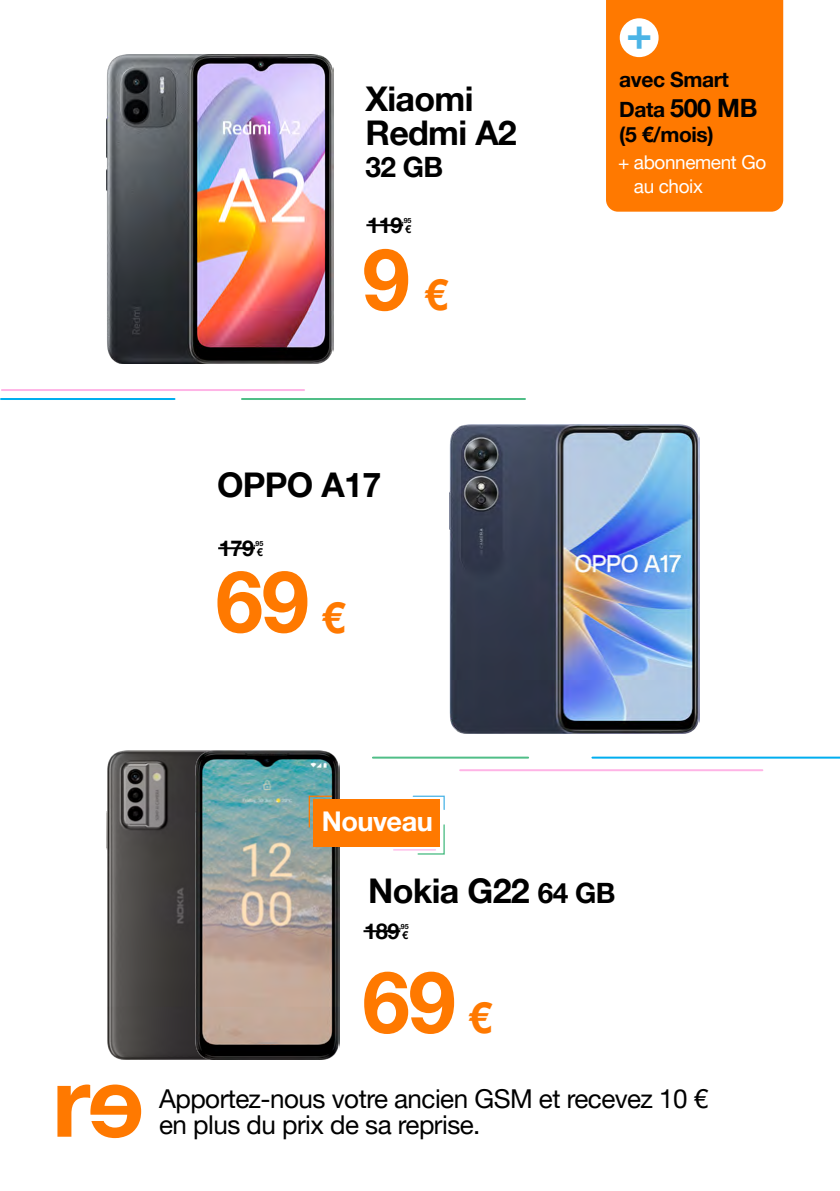
<style>
.page{position:relative;width:840px;height:1191px;background:#fff}
.page>*{position:absolute;margin:0;border:0;box-sizing:border-box;transform-origin:0 0}
.t1{font:700 85.6px "Helvetica Neue";color:#ff7900}
.t2{font:700 43.8px "Helvetica Neue";color:#4bb4e6}
.t3{font:700 42.4px "Helvetica Neue";color:#ff7900}
.t4{font:700 34px/34px "Helvetica Neue";letter-spacing:-.02em;color:#000}
.t5{font:700 28px "Helvetica Neue";color:#000}
.t6{font:700 27.2px "Helvetica Neue";letter-spacing:-.02em;color:#fff}
.t7{font:26px/26px "Helvetica Neue";letter-spacing:-.02em;color:#000}
.t8{font:700 25.2px "Helvetica Neue";color:#000}
.t9{font:700 21.8px "Helvetica Neue";letter-spacing:-.02em;color:#000}
.t10{font:700 21px "Helvetica Neue";letter-spacing:-.02em;color:#000}
.t11{font:19px/23.2px "Helvetica Neue";letter-spacing:-.02em;color:#fff}
.t12{font:700 10.8px "Helvetica Neue";color:#000}
.t13{font:700 7px "Helvetica Neue";color:#000}
.s1{font-size:42.4px}
.s2{font-size:21px}
.s3{font-size:28px}
</style>
<div class="page">
<hr style="left:592px;top:756px;width:247px;height:2px;background:#00aeef">
<hr style="left:460px;top:769px;width:302px;height:2px;background:#ffb4e6">
<hr style="left:372px;top:756px;width:156px;height:2px;background:#50be87">
<hr style="left:1px;top:398px;width:173px;height:2px;background:#00aeef">
<hr style="left:2px;top:389px;width:302px;height:2px;background:#ffb4e6">
<hr style="left:242px;top:398px;width:282px;height:2px;background:#50be87">
<hr style="left:366px;top:224px;width:37px;height:2px;background:#000">
<img style="left:449px;top:424px;width:249px;height:309px">
<hr style="left:218px;top:547px;width:37px;height:2px;background:#000">
<img style="left:106px;top:55px;width:227px;height:308px">
<img style="left:106px;top:751px;width:89px;height:308px">
<img style="left:195px;top:751px;width:144px;height:308px">
<hr style="left:363px;top:930px;width:37px;height:2px;background:#000">
<div style="left:606px;top:0;width:176px;height:212px;background:#ff7900"></div>
<div style="left:619px;top:18px;width:39px;height:39px;background:#fff;border-radius:50%"></div>
<div style="left:313px;top:799px;width:126px;height:47px;background:#ff7900"></div>
<svg style="left:412px;top:795px;width:33px;height:15px"></svg>
<hr style="left:393px;top:849px;width:42px;height:1px;background:#ffb4e6">
<svg style="left:416px;top:823px;width:29px;height:32px"></svg>
<svg style="left:308px;top:795px;width:25px;height:33px"></svg>
<svg style="left:57px;top:1084px;width:84px;height:54px"></svg>
<h3 class="t4" style="left:365px;top:82px;width:153px">Xiaomi<br>Redmi A2</h3>
<p class="t5" style="left:365px;top:150px;width:79px">32 GB</p>
<p class="t9" style="left:367px;top:212px;width:37px">119</p>
<p class="t13" style="left:402px;top:216px;width:11px">,95</p>
<p class="t12" style="left:405px;top:223px;width:7px">€</p>
<h1 class="t1" style="left:362px;top:227px;width:87px">9 <span class="s1">€</span></h1>
<h3 class="t4" style="left:217px;top:468px;width:166px">OPPO A17</h3>
<p class="t9" style="left:219px;top:535px;width:37px">179</p>
<p class="t13" style="left:254px;top:539px;width:11px">,95</p>
<p class="t12" style="left:257px;top:546px;width:7px">€</p>
<h1 class="t1" style="left:215px;top:549px;width:95px">69</h1>
<h3 class="t3" style="left:321px;top:591px;width:25px">€</h3>
<p class="t6" style="left:321px;top:805px;width:112px">Nouveau</p>
<h2 class="t2" style="left:625px;top:6px;width:28px">+</h2>
<p class="t10" style="left:619px;top:67px;width:111px">avec Smart</p>
<p class="t8" style="left:619px;top:92px;width:140px"><span class="s2">Data</span> 500 MB</p>
<p class="t10" style="left:619px;top:121px;width:96px">(5 €/mois)</p>
<p class="t11" style="left:633px;top:151px;width:134px;text-indent:-16px">+ abonnement Go au choix</p>
<h3 class="t4" style="left:368px;top:874px;width:249px">Nokia G22 <span class="s3">64 GB</span></h3>
<p class="t9" style="left:364px;top:918px;width:37px">189</p>
<p class="t13" style="left:399px;top:922px;width:11px">,95</p>
<p class="t12" style="left:402px;top:928px;width:7px">€</p>
<h1 class="t1" style="left:362px;top:949px;width:95px">69</h1>
<h3 class="t3" style="left:468px;top:992px;width:25px">€</h3>
<p class="t7" style="left:159px;top:1085px;width:550px">Apportez-nous votre ancien GSM et recevez 10 € en plus du prix de sa reprise.</p>
</div>
